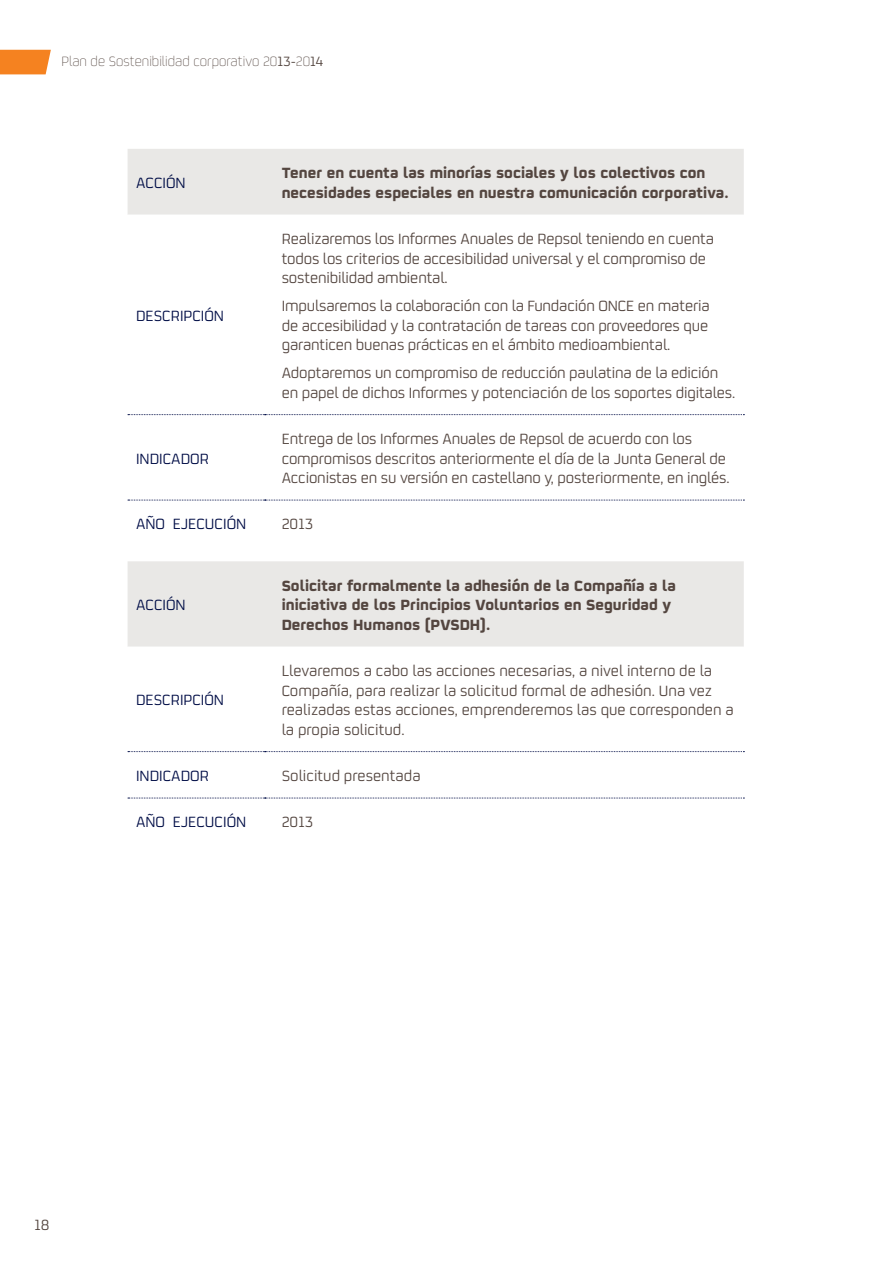
<style>
.page{position:relative;width:893px;height:1263px;background:#fff}
.page>*{position:absolute;margin:0;border:0;box-sizing:border-box;transform-origin:0 0}
.t1{font:16.5px/19.5px "Repsol";letter-spacing:-.01em;color:#544640}
.t2{font:700 16.5px/19.5px "Repsol";color:#544640}
.t3{font:16.5px "Repsol";color:#000d46}
.t4{font:300 15px "Repsol";color:#544640}
.s1{font-weight:400}
</style>
<div class="page">
<svg style="left:0;top:50px;width:51px;height:24px"></svg>
<div style="left:128px;top:561px;width:616px;height:86px;background:#e9e8e6"></div>
<svg style="left:128px;top:752px;width:616px;height:46px"></svg>
<svg style="left:128px;top:751px;width:616px;height:1px"></svg>
<svg style="left:128px;top:798px;width:616px;height:1px"></svg>
<div style="left:128px;top:149px;width:616px;height:66px;background:#e9e8e6"></div>
<svg style="left:128px;top:415px;width:616px;height:85px"></svg>
<svg style="left:128px;top:414px;width:616px;height:1px"></svg>
<svg style="left:128px;top:500px;width:616px;height:1px"></svg>
<p class="t4" style="left:62px;top:51px;width:263px">Plan de Sostenibilidad corporativo 20<span class="s1">13-</span>20<span class="s1">14</span></p>
<p class="t3" style="left:136px;top:171px;width:51px">ACCIÓN</p>
<p class="t2" style="left:282px;top:161px;width:448px">Tener en cuenta las minorías sociales y los colectivos con necesidades especiales en nuestra comunicación corporativa.</p>
<p class="t3" style="left:136px;top:304px;width:90px">DESCRIPCIÓN</p>
<p class="t3" style="left:136px;top:447px;width:74px">INDICADOR</p>
<p class="t1" style="left:282px;top:228px;width:434px">Realizaremos los Informes Anuales de Repsol teniendo en cuenta todos los criterios de accesibilidad universal y el compromiso de sostenibilidad ambiental.</p>
<p class="t1" style="left:282px;top:295px;width:430px;text-align:justify">Impulsaremos la colaboración con la Fundación ONCE en materia de accesibilidad y la contratación de tareas con proveedores que garanticen buenas prácticas en el ámbito medioambiental.</p>
<p class="t1" style="left:282px;top:362px;width:455px">Adoptaremos un compromiso de reducción paulatina de la edición en papel de dichos Informes y potenciación de los soportes digitales.</p>
<p class="t1" style="left:282px;top:428px;width:449px">Entrega de los Informes Anuales de Repsol de acuerdo con los compromisos descritos anteriormente el día de la Junta General de<br>Accionistas en su versión en castellano y, posteriormente, en inglés.</p>
<p class="t3" style="left:136px;top:513px;width:112px">AÑO EJECUCIÓN</p>
<p class="t1" style="left:282px;top:513px;width:33px">2013</p>
<p class="t3" style="left:136px;top:594px;width:51px">ACCIÓN</p>
<p class="t3" style="left:136px;top:689px;width:90px">DESCRIPCIÓN</p>
<p class="t2" style="left:282px;top:574px;width:396px">Solicitar formalmente la adhesión de la Compañía a la iniciativa de los Principios Voluntarios en Seguridad y<br>Derechos Humanos (PVSDH).</p>
<p class="t1" style="left:282px;top:660px;width:453px">Llevaremos a cabo las acciones necesarias, a nivel interno de la Compañía, para realizar la solicitud formal de adhesión. Una vez realizadas estas acciones, emprenderemos las que corresponden a la propia solicitud.</p>
<p class="t3" style="left:136px;top:764px;width:74px">INDICADOR</p>
<p class="t1" style="left:282px;top:765px;width:140px">Solicitud presentada</p>
<p class="t3" style="left:136px;top:811px;width:112px">AÑO EJECUCIÓN</p>
<p class="t1" style="left:282px;top:811px;width:33px">2013</p>
<p class="t1" style="left:35px;top:1214px;width:17px">18</p>
</div>
